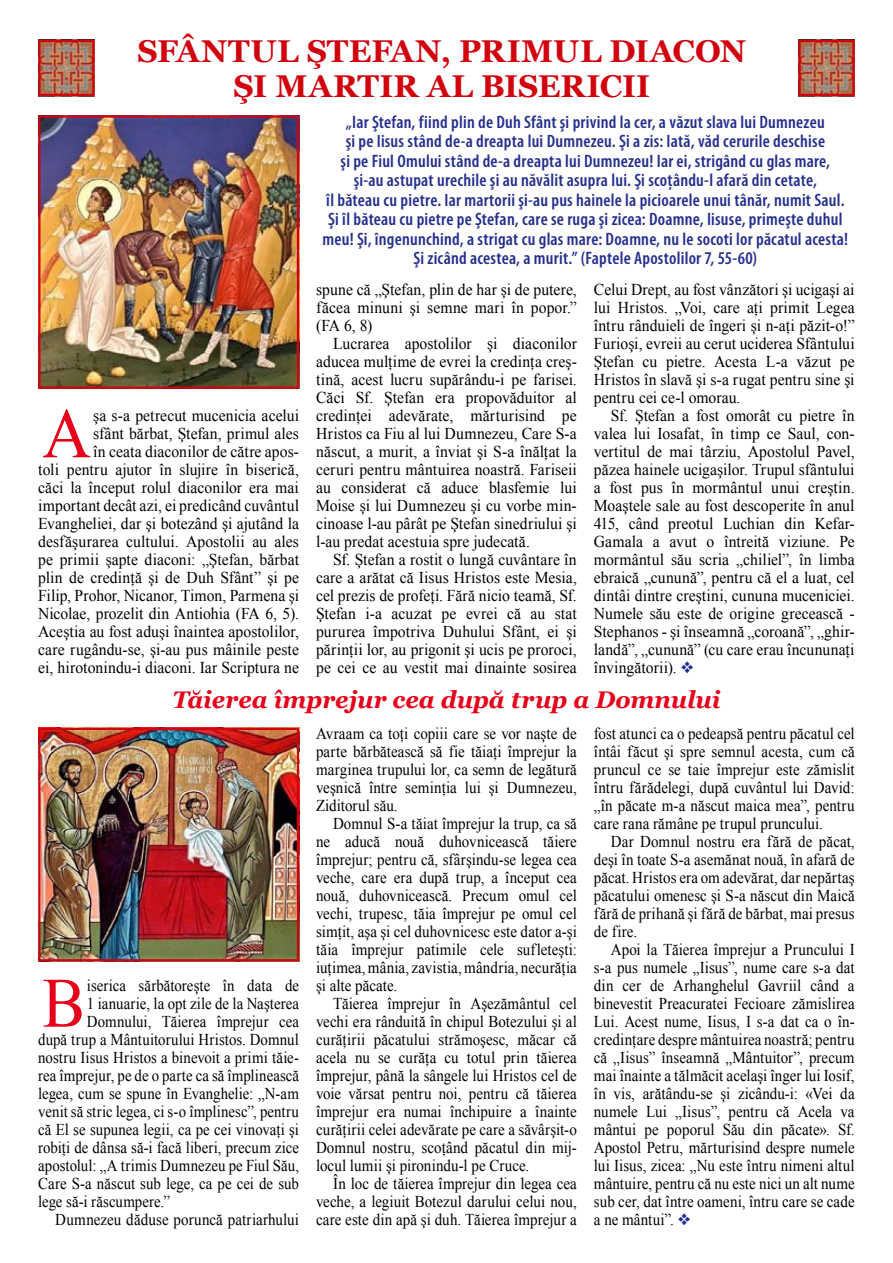
<style>
.page{position:relative;width:893px;height:1263px;background:#fff}
.page>*{position:absolute;margin:0;border:0;box-sizing:border-box;transform-origin:0 0}
.t1{font:70.8px "Times New Roman";color:#e60019;scale:.95 1}
.t2{font:70.8px "Times New Roman";color:#e60019;scale:.9 1}
.t3{font:700 31.5px "Georgia";letter-spacing:-.03em;color:#d1010e}
.t4{font:italic 700 24px "Georgia";letter-spacing:-.005em;color:#e60019}
.t5{font:600 condensed 18px/19.5px "Myriad Pro";letter-spacing:.015em;color:#242f8d;text-align:center}
.t6{font:16.5px/18px "Times New Roman";letter-spacing:.005em;color:#000;text-align:justify;scale:.95 1}
.t7{font:16.5px/18px "Times New Roman";letter-spacing:.005em;color:#000;text-align:justify;scale:.91 1}
.t8{font:16.5px "Times New Roman";letter-spacing:.005em;color:#000;scale:.9 1}
.s1{color:#242f8d}
</style>
<div class="page">
<img style="left:41px;top:118px;width:255px;height:268px">
<div style="left:38px;top:115px;width:261px;height:274px;border:2px solid #d1010e"></div>
<img style="left:41px;top:43px;width:51px;height:50px">
<div style="left:38px;top:40px;width:57px;height:56px;border:2px solid #d1010e"></div>
<img style="left:801px;top:43px;width:51px;height:50px">
<div style="left:798px;top:40px;width:57px;height:56px;border:2px solid #d1010e"></div>
<img style="left:41px;top:731px;width:255px;height:227px">
<div style="left:38px;top:728px;width:261px;height:233px;border:2px solid #d1010e"></div>
<h2 class="t3" style="left:137px;top:33px;width:89px">SFÂNTUL</h2>
<h2 class="t3" style="left:307px;top:33px;width:23px">ŞTE</h2>
<h2 class="t3" style="left:371px;top:33px;width:113px">FAN , PRIMUL</h2>
<h2 class="t3" style="left:610px;top:33px;width:24px">DIACON</h2>
<h2 class="t3" style="left:234px;top:68px;width:67px">ŞI MARTIR</h2>
<h2 class="t3" style="left:427px;top:68px;width:97px">AL BISERICII</h2>
<h1 class="t1" style="left:43px;top:386px;width:53px">A</h1>
<p class="t6" style="left:38px;top:406px;width:276px;text-align:right">şa s-a petrecut mucenicia acelui<br>sfânt bărbat, Ştefan, primul ales<br>în ceata diaconilor de către apos-<br>toli pentru ajutor în slujire în biserică, căci la început rolul diaconilor era mai important decât azi, ei predicând cuvântul Evangheliei, dar şi botezând şi ajutând la desfăşurarea cultului. Apostolii au ales pe primii şapte diaconi: „Ştefan, bărbat plin de credinţă şi de Duh Sfânt” şi pe Filip, Prohor, Nicanor, Timon, Parmena şi Nicolae, prozelit din Antiohia (FA 6, 5).<br>Aceştia au fost aduşi înaintea apostolilor, care rugându-se, şi-au pus mâinile peste ei, hirotonindu-i diaconi. Iar Scriptura ne</p>
<p class="t5" style="left:323px;top:112px;width:527px">„Iar Ştefan, fiind plin de Duh Sfânt şi privind la cer, a văzut slava lui Dumnezeu<br>şi pe Iisus stând de-a dreapta lui Dumnezeu. Şi a zis: Iată, văd cerurile deschise<br>şi pe Fiul Omului stând de-a dreapta lui Dumnezeu! Iar ei, strigând cu glas mare,<br>şi-au astupat urechile şi au năvălit asupra lui. Şi scoţându-l afară din cetate,<br>îl băteau cu pietre. Iar martorii şi-au pus hainele la picioarele unui tânăr, numit Saul.<br>Şi îl băteau cu pietre pe Ştefan, care se ruga şi zicea: Doamne, Iisuse, primeşte duhul meu! Şi, îngenunchind, a strigat cu glas mare: Doamne, nu le socoti lor păcatul acesta!<br>Şi zicând acestea, a murit.” (Faptele Apostolilor 7, 55-60)</p>
<p class="t6" style="left:316px;top:280px;width:276px">spune că „Ştefan, plin de har şi de putere, făcea minuni şi semne mari în popor.” (FA 6, 8)</p>
<p class="t6" style="left:316px;top:334px;width:276px;text-indent:17px">Lucrarea apostolilor şi diaconilor aducea mulţime de evrei la credinţa creş&shy;tină, acest lucru supărându-i pe farisei.<br>Căci Sf. Ştefan era propovăduitor al credinţei adevărate, mărturisind pe Hristos ca Fiu al lui Dumnezeu, Care S-a născut, a murit, a înviat şi S-a înălţat la ceruri pentru mântuirea noastră. Fariseii au considerat că aduce blasfemie lui Moise şi lui Dumnezeu şi cu vorbe min&shy;cinoase l-au pârât pe Ştefan sinedriului şi l-au predat acestuia spre judecată.</p>
<p class="t6" style="left:316px;top:550px;width:276px;text-indent:17px">Sf. Ştefan a rostit o lungă cuvântare în care a arătat că Iisus Hristos este Mesia, cel prezis de profeţi. Fără nicio teamă, Sf.<br>Ştefan i-a acuzat pe evrei că au stat pururea împotriva Duhului Sfânt, ei şi părinţii lor, au prigonit şi ucis pe proroci, pe cei ce au vestit mai dinainte sosirea</p>
<p class="t6" style="left:594px;top:280px;width:276px">Celui Drept, au fost vânzători şi ucigaşi ai lui Hristos. „Voi, care aţi primit Legea întru rânduieli de îngeri şi n-aţi păzit-o!” Furioşi, evreii au cerut uciderea Sfântului Ştefan cu pietre. Acesta L-a văzut pe Hristos în slavă şi s-a rugat pentru sine şi pentru cei ce-l omorau.</p>
<p class="t6" style="left:594px;top:406px;width:276px;text-indent:17px">Sf. Ştefan a fost omorât cu pietre în valea lui Iosafat, în timp ce Saul, con&shy;vertitul de mai târziu, Apostolul Pavel, păzea hainele ucigaşilor. Trupul sfântului a fost pus în mormântul unui creştin.<br>Moaştele sale au fost descoperite în anul 415, când preotul Luchian din Kefar-Gamala a avut o întreită viziune. Pe mormântul său scria „chiliel”, în limba ebraică „cunună”, pentru că el a luat, cel dintâi dintre creştini, cununa muceniciei.<br>Numele său este de origine grecească - Stephanos - şi înseamnă „coroană”, „ghir&shy;landă”, „cunună” (cu care erau încununaţi învingătorii). <span class="s1">❖</span></p>
<h3 class="t4" style="left:172px;top:686px;width:550px">Tăierea împrejur cea după trup a Domnului</h3>
<h1 class="t2" style="left:43px;top:955px;width:49px">B</h1>
<p class="t8" style="left:87px;top:974px;width:237px">iserica sărbătoreşte în data de</p>
<p class="t8" style="left:87px;top:992px;width:237px">1 ianuarie, la opt zile de la Naşterea</p>
<p class="t8" style="left:87px;top:1010px;width:237px">Domnului, Tăierea împrejur cea</p>
<p class="t8" style="left:38px;top:1028px;width:291px">după trup a Mântuitorului Hristos. Domnul</p>
<p class="t8" style="left:38px;top:1046px;width:291px">nostru Iisus Hristos a binevoit a primi tăie-</p>
<p class="t8" style="left:38px;top:1064px;width:291px">rea împrejur, pe de o parte ca să împlinească</p>
<p class="t8" style="left:38px;top:1082px;width:291px">legea, cum se spune în Evanghelie: „N-am</p>
<p class="t8" style="left:38px;top:1100px;width:291px">venit să stric legea, ci s‑o împlinesc”, pentru</p>
<p class="t8" style="left:38px;top:1118px;width:291px">că El se supunea legii, ca pe cei vinovaţi şi</p>
<p class="t8" style="left:38px;top:1136px;width:291px">robiţi de dânsa să-i facă liberi, precum zice</p>
<p class="t8" style="left:38px;top:1154px;width:291px">apostolul: „A trimis Dumnezeu pe Fiul Său,</p>
<p class="t8" style="left:38px;top:1172px;width:291px">Care S-a născut sub lege, ca pe cei de sub</p>
<p class="t8" style="left:38px;top:1190px;width:148px">lege să-i răscumpere.”</p>
<p class="t7" style="left:55px;top:1210px;width:269px">Dumnezeu dăduse poruncă patriarhului</p>
<p class="t7" style="left:316px;top:724px;width:288px">Avraam ca toţi copiii care se vor naşte de parte bărbătească să fie tăiaţi împrejur la marginea trupului lor, ca semn de legătură veşnică între seminţia lui şi Dumnezeu, Ziditorul său.</p>
<p class="t7" style="left:316px;top:814px;width:288px;text-indent:17px">Domnul S-a tăiat împrejur la trup, ca să ne aducă nouă duhovnicească tăiere împrejur; pentru că, sfârşindu-se legea cea veche, care era după trup, a început cea nouă, duhovnicească. Precum omul cel vechi, trupesc, tăia împrejur pe omul cel simţit, aşa şi cel duhovnicesc este dator a-şi tăia împrejur patimile cele sufleteşti: iuţimea, mânia, zavistia, mândria, necurăţia şi alte păcate.</p>
<p class="t7" style="left:316px;top:994px;width:288px;text-indent:17px">Tăierea împrejur în Aşezământul cel vechi era rânduită în chipul Botezului şi al curăţirii păcatului strămoşesc, măcar că acela nu se curăţa cu totul prin tăierea împrejur, până la sângele lui Hristos cel de voie vărsat pentru noi, pentru că tăierea împrejur era numai închipuire a înainte curăţirii celei adevărate pe care a săvârşit-o Domnul nostru, scoţând păcatul din mij&shy;locul lumii şi pironindu-l pe Cruce.</p>
<p class="t7" style="left:316px;top:1174px;width:288px;text-indent:17px">În loc de tăierea împrejur din legea cea veche, a legiuit Botezul darului celui nou, care este din apă şi duh. Tăierea împrejur a</p>
<p class="t7" style="left:594px;top:724px;width:288px">fost atunci ca o pedeapsă pentru păcatul cel întâi făcut şi spre semnul acesta, cum că pruncul ce se taie împrejur este zămislit întru fărădelegi, după cuvântul lui David: „în păcate m-a născut maica mea”, pentru care rana rămâne pe trupul pruncului.</p>
<p class="t7" style="left:594px;top:832px;width:288px;text-indent:17px">Dar Domnul nostru era fără de păcat, deşi în toate S-a asemănat nouă, în afară de păcat. Hristos era om adevărat, dar nepărtaş păcatului omenesc şi S-a născut din Maică fără de prihană şi fără de bărbat, mai presus de fire.</p>
<p class="t7" style="left:594px;top:940px;width:288px;text-indent:17px">Apoi la Tăierea împrejur a Pruncului I s-a pus numele „Iisus”, nume care s-a dat din cer de Arhanghelul Gavriil când a binevestit Preacuratei Fecioare zămislirea Lui. Acest nume, Iisus, I s-a dat ca o în&shy;credinţare despre mântuirea noastră; pentru că „Iisus” înseamnă „Mântuitor”, precum mai înainte a tălmăcit acelaşi înger lui Iosif, în vis, arătându-se şi zicându-i: «Vei da numele Lui „Iisus”, pentru că Acela va mântui pe poporul Său din păcate». Sf.<br>Apostol Petru, mărturisind despre numele lui Iisus, zicea: „Nu este întru nimeni altul mântuire, pentru că nu este nici un alt nume sub cer, dat între oameni, întru care se cade a ne mântui”. <span class="s1">❖</span></p>
</div>
